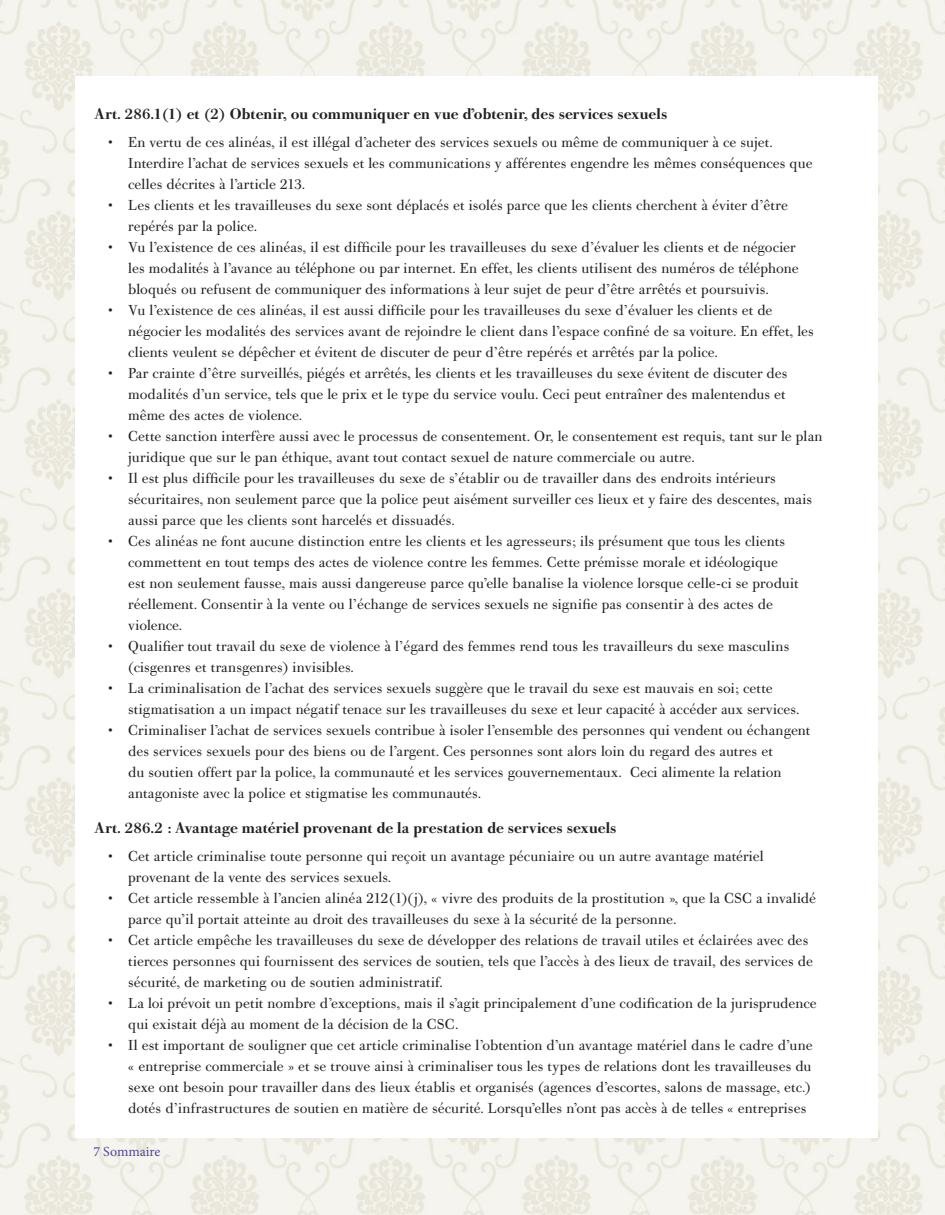
<style>
.page{position:relative;width:945px;height:1215px;background:#fff}
.page>*{position:absolute;margin:0;border:0;box-sizing:border-box;transform-origin:0 0}
.Heading_3{font:500 15px "Bodoni Old Face BE";letter-spacing:.005em;color:#231f20}
.t1{font:14.25px/21px "Bodoni Old Face BE";letter-spacing:.005em;color:#231f20}
.t2{font:13.95px "Minion Pro";letter-spacing:-.005em;color:#52479d}
.s1{font-weight:500}
</style>
<div class="page">
<img style="left:0;top:0;width:945px;height:1215px">
<div style="left:75px;top:77px;width:802px;height:1061px;background:#fff"></div>
<p class="Heading_3" style="left:94px;top:105px;width:574px">Art. 286.1(1) et (2) Obtenir, ou communiquer en vue d’obtenir, des services sexuels</p>
<p class="t1" style="left:128px;top:132px;width:686px;text-indent:-20px">• En vertu de ces alinéas, il est illégal d’acheter des services sexuels ou même de communiquer à ce sujet.<br>Interdire l’achat de services sexuels et les communications y afférentes engendre les mêmes conséquences que celles décrites à l’article 213.</p>
<p class="t1" style="left:128px;top:195px;width:661px;text-indent:-20px">• Les clients et les travailleuses du sexe sont déplacés et isolés parce que les clients cherchent à éviter d’être repérés par la police.</p>
<p class="t1" style="left:128px;top:237px;width:672px;text-indent:-20px">• Vu l’existence de ces alinéas, il est difficile pour les travailleuses du sexe d’évaluer les clients et de négocier les modalités à l’avance au téléphone ou par internet. En effet, les clients utilisent des numéros de téléphone bloqués ou refusent de communiquer des informations à leur sujet de peur d’être arrêtés et poursuivis.</p>
<p class="t1" style="left:128px;top:300px;width:687px;text-indent:-20px">• Vu l’existence de ces alinéas, il est aussi difficile pour les travailleuses du sexe d’évaluer les clients et de négocier les modalités des services avant de rejoindre le client dans l’espace confiné de sa voiture. En effet, les clients veulent se dépêcher et évitent de discuter de peur d’être repérés et arrêtés par la police.</p>
<p class="t1" style="left:128px;top:363px;width:661px;text-indent:-20px">• Par crainte d’être surveillés, piégés et arrêtés, les clients et les travailleuses du sexe évitent de discuter des modalités d’un service, tels que le prix et le type du service voulu. Ceci peut entraîner des malentendus et même des actes de violence.</p>
<p class="t1" style="left:128px;top:426px;width:696px;text-indent:-20px">• Cette sanction interfère aussi avec le processus de consentement. Or, le consentement est requis, tant sur le plan juridique que sur le pan éthique, avant tout contact sexuel de nature commerciale ou autre.</p>
<p class="t1" style="left:128px;top:468px;width:685px;text-indent:-20px">• Il est plus difficile pour les travailleuses du sexe de s’établir ou de travailler dans des endroits intérieurs sécuritaires, non seulement parce que la police peut aisément surveiller ces lieux et y faire des descentes, mais aussi parce que les clients sont harcelés et dissuadés.</p>
<p class="t1" style="left:128px;top:531px;width:672px;text-indent:-20px">• Ces alinéas ne font aucune distinction entre les clients et les agresseurs; ils présument que tous les clients commettent en tout temps des actes de violence contre les femmes. Cette prémisse morale et idéologique est non seulement fausse, mais aussi dangereuse parce qu’elle banalise la violence lorsque celle-ci se produit réellement. Consentir à la vente ou l’échange de services sexuels ne signifie pas consentir à des actes de violence.</p>
<p class="t1" style="left:128px;top:636px;width:663px;text-indent:-20px">• Qualifier tout travail du sexe de violence à l’égard des femmes rend tous les travailleurs du sexe masculins (cisgenres et transgenres) invisibles.</p>
<p class="t1" style="left:128px;top:678px;width:673px;text-indent:-20px">• La criminalisation de l’achat des services sexuels suggère que le travail du sexe est mauvais en soi; cette stigmatisation a un impact négatif tenace sur les travailleuses du sexe et leur capacité à accéder aux services.</p>
<p class="t1" style="left:128px;top:720px;width:684px;text-indent:-20px">• Criminaliser l’achat de services sexuels contribue à isoler l’ensemble des personnes qui vendent ou échangent des services sexuels pour des biens ou de l’argent. Ces personnes sont alors loin du regard des autres et<br>du soutien offert par la police, la communauté et les services gouvernementaux. Ceci alimente la relation antagoniste avec la police et stigmatise les communautés.</p>
<p class="Heading_3" style="left:94px;top:819px;width:524px">Art. 286.2 : Avantage matériel provenant de la prestation de services sexuels</p>
<p class="t1" style="left:128px;top:846px;width:637px;text-indent:-20px">• Cet article criminalise toute personne qui reçoit un avantage pécuniaire ou un autre avantage matériel provenant de la vente des services sexuels.</p>
<p class="t1" style="left:128px;top:888px;width:689px;text-indent:-20px">• Cet article ressemble à l’ancien alinéa 212(1)(j), « vivre des produits de la prostitution », que la CSC a invalidé parce qu’il portait atteinte au droit des travailleuses du sexe à la sécurité de la personne.</p>
<p class="t1" style="left:128px;top:930px;width:686px;text-indent:-20px">• Cet article empêche les travailleuses du sexe de développer des relations de travail utiles et éclairées avec des tierces personnes qui fournissent des services de soutien, tels que l’accès à des lieux de travail, des services de sécurité, de marketing ou de soutien administratif.</p>
<p class="t1" style="left:128px;top:993px;width:690px;text-indent:-20px">• La loi prévoit un petit nombre d’exceptions, mais il s’agit principalement d’une codification de la jurisprudence qui existait déjà au moment de la décision de la CSC.</p>
<p class="t1" style="left:128px;top:1035px;width:686px;text-indent:-20px">• Il est important de souligner que cet article criminalise l’obtention d’un avantage matériel dans le cadre d’une « entreprise commerciale » et se trouve ainsi à criminaliser tous les types de relations dont les travailleuses du sexe ont besoin pour travailler dans des lieux établis et organisés (agences d’escortes, salons de massage, etc.) dotés d’infrastructures de soutien en matière de sécurité. Lorsqu’elles n’ont pas accès à de telles « entreprises</p>
<p class="t2" style="left:93px;top:1142px;width:69px"><span class="s1">7</span> Sommaire</p>
</div>
